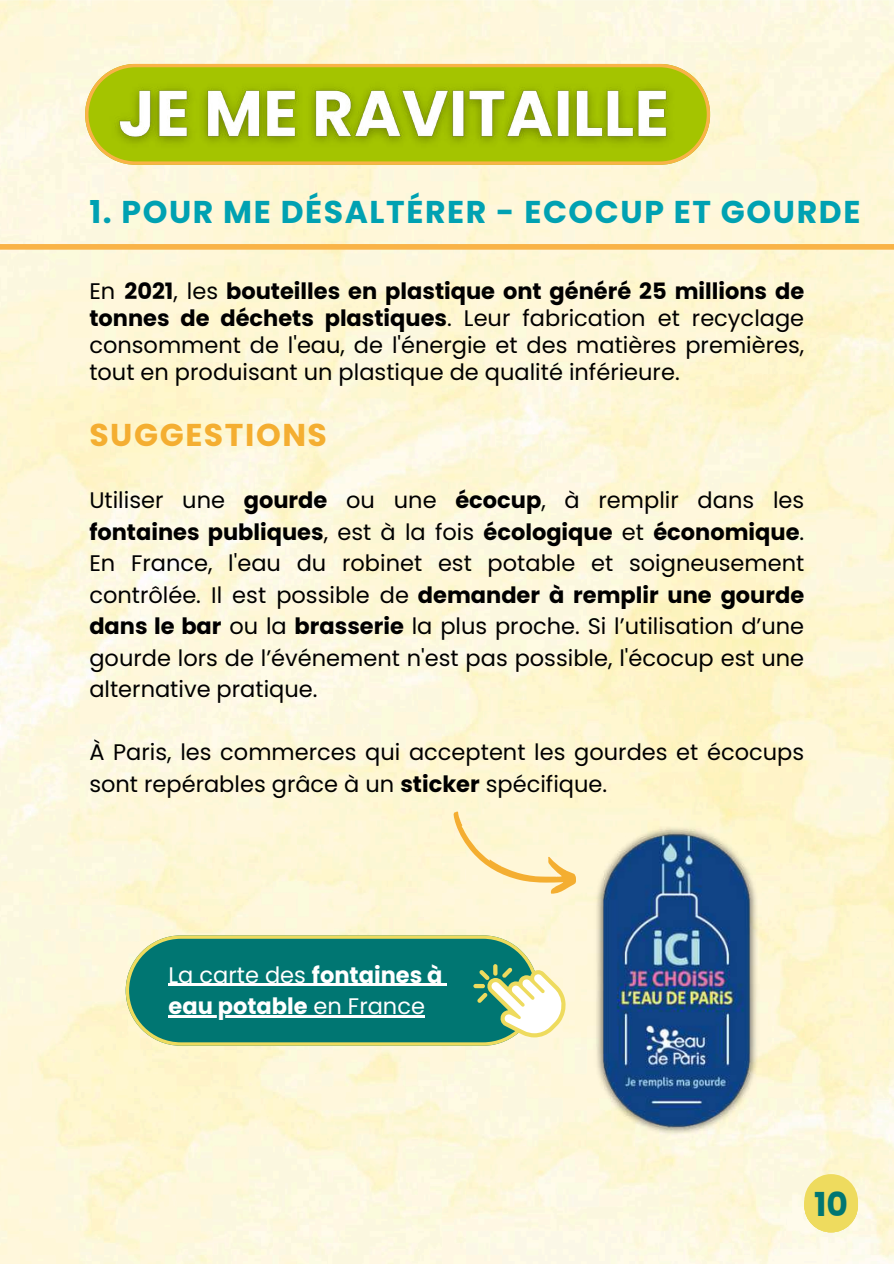
<style>
.page{position:relative;width:894px;height:1264px;background:#fff}
.page>*{position:absolute;margin:0;border:0;box-sizing:border-box;transform-origin:0 0}
.t1{font:700 33px "Poppins";color:#007672}
.t2{font:700 31.5px "Poppins";letter-spacing:.05em;color:#00a1b2}
.t3{font:700 31.5px "Poppins";letter-spacing:.05em;color:#f4ae31}
.t4{font:22.5px/31.5px "Poppins";color:#000;text-align:justify}
.t5{font:700 22.5px/31.5px "Poppins";color:#fff}
.s1{font-weight:700}
.s2{font-weight:400}
</style>
<div class="page">
<img style="left:0;top:0;width:893px;height:1263px">
<img style="left:575px;top:801px;width:201px;height:359px">
<div style="left:804px;top:1174px;width:53px;height:53px;background:#eedb5e;border-radius:50%"></div>
<svg style="left:85px;top:64px;width:624px;height:101px"></svg>
<img style="left:103px;top:69px;width:578px;height:91px">
<div style="left:0;top:244px;width:893px;height:6px;background:#f9b347"></div>
<div style="left:804px;top:1178px;width:53px;height:54px;background:#eedb5e;border-radius:50%"></div>
<svg style="left:126px;top:935px;width:411px;height:110px"></svg>
<svg style="left:473px;top:964px;width:92px;height:73px"></svg>
<hr style="left:168px;top:983px;width:144px;height:3px;background:#fff">
<hr style="left:312px;top:983px;width:130px;height:3px;background:#fff">
<svg style="left:442px;top:983px;width:5px;height:3px"></svg>
<hr style="left:168px;top:1015px;width:139px;height:2px;background:#fff">
<hr style="left:307px;top:1015px;width:118px;height:2px;background:#fff">
<svg style="left:438px;top:810px;width:144px;height:95px"></svg>
<h2 class="t2" style="left:89px;top:189px;width:772px">1. POUR ME DÉSALTÉRER - ECOCUP ET GOURDE</h2>
<p class="t4" style="left:89px;top:277px;width:716px;line-height:27px">En <span class="s1">2021</span>, les <span class="s1">bouteilles en plastique ont généré 25 millions de tonnes de déchets plastiques</span>. Leur fabrication et recyclage consomment de l'eau, de l'énergie et des matières premières, tout en produisant un plastique de qualité inférieure.</p>
<h2 class="t3" style="left:89px;top:413px;width:239px">SUGGESTIONS</h2>
<p class="t4" style="left:89px;top:484px;width:716px">Utiliser une <span class="s1">gourde</span> ou une <span class="s1">écocup</span>, à remplir dans les <span class="s1">fontaines publiques</span>, est à la fois <span class="s1">écologique</span> et <span class="s1">économique</span>.<br>En France, l'eau du robinet est potable et soigneusement contrôlée. Il est possible de <span class="s1">demander à remplir une gourde dans le bar</span> ou la <span class="s1">brasserie</span> la plus proche. Si l’utilisation d’une gourde lors de l’événement n'est pas possible, l'écocup est une alternative pratique.</p>
<p class="t4" style="left:89px;top:736px;width:716px">À Paris, les commerces qui acceptent les gourdes et écocups sont repérables grâce à un <span class="s1">sticker</span> spécifique.</p>
<p class="t5" style="left:168px;top:959px;width:275px"><span class="s2">La carte des</span> fontaines à eau potable <span class="s2">en France</span></p>
<h1 class="t1" style="left:813px;top:1181px;width:35px">10</h1>
</div>
